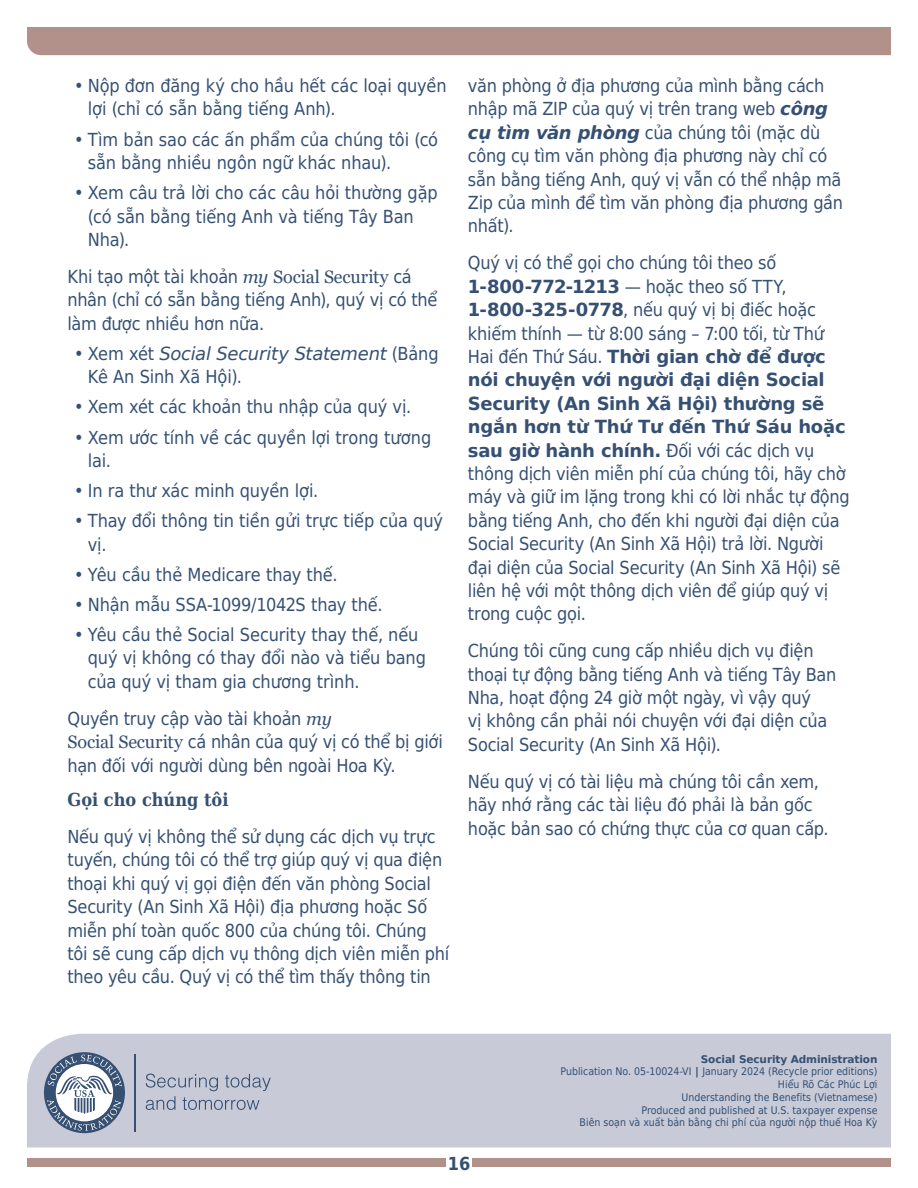
<style>
.page{position:relative;width:918px;height:1188px;background:#fff}
.page>*{position:absolute;margin:0;border:0;box-sizing:border-box;transform-origin:0 0}
.t1{font:18px/23.4px "DejaVu Sans Condensed";letter-spacing:-.015em;color:#355073}
.t2{font:700 18px "DejaVu Serif Condensed";color:#355073}
.t3{font:700 18px "DejaVu Sans Condensed";color:#355073}
.t4{font:10.5px "DejaVu Sans Condensed";color:#355073}
.t5{font:700 10.5px "DejaVu Sans";letter-spacing:-.01em;color:#355073}
.s1{font-family:"Georgia";font-style:italic}
.s2{font-family:"Georgia"}
.s3{font-family:"DejaVu Sans";font-style:italic}
.s4{font-family:"DejaVu Sans";font-weight:700;font-style:italic}
.s5{font-family:"DejaVu Sans";font-weight:700}
</style>
<div class="page">
<div style="left:27px;top:1159px;width:419px;height:8px;background:#b19189"></div>
<div style="left:472px;top:1159px;width:419px;height:8px;background:#b19189"></div>
<div style="left:27px;top:1034px;width:864px;height:113px;background:#c8cad7"></div>
<div style="left:27px;top:27px;width:864px;height:28px;background:#b19189"></div>
<div style="left:44px;top:1052px;width:81px;height:81px;background:#355073;border-radius:50%"></div>
<svg style="left:47px;top:1055px;width:75px;height:76px"></svg>
<hr style="left:135px;top:1054px;width:1px;height:77px;background:#355073">
<svg style="left:146px;top:1074px;width:125px;height:36px;background:#b1b6c7"></svg>
<p class="t1" style="left:88px;top:74px;width:360px;text-indent:-14px">• Nộp đơn đăng ký cho hầu hết các loại quyền lợi (chỉ có sẵn bằng tiếng Anh).</p>
<p class="t1" style="left:88px;top:127px;width:352px;text-indent:-13px">• Tìm bản sao các ấn phẩm của chúng tôi (có sẵn bằng nhiều ngôn ngữ khác nhau).</p>
<p class="t1" style="left:88px;top:181px;width:351px;text-indent:-14px">• Xem câu trả lời cho các câu hỏi thường gặp (có sẵn bằng tiếng Anh và tiếng Tây Ban<br>Nha).</p>
<p class="t1" style="left:67px;top:264px;width:372px">Khi tạo một tài khoản <span class="s1">my</span> <span class="s2">Social Security</span> cá nhân (chỉ có sẵn bằng tiếng Anh), quý vị có thể làm được nhiều hơn nữa.</p>
<p class="t1" style="left:88px;top:341px;width:352px;text-indent:-14px">• Xem xét <span class="s3">Social Security Statement</span> (Bảng<br>Kê An Sinh Xã Hội).</p>
<p class="t1" style="left:74px;top:395px;width:339px">• Xem xét các khoản thu nhập của quý vị.</p>
<p class="t1" style="left:88px;top:425px;width:345px;text-indent:-14px">• Xem ước tính về các quyền lợi trong tương lai.</p>
<p class="t1" style="left:74px;top:479px;width:246px">• In ra thư xác minh quyền lợi.</p>
<p class="t1" style="left:88px;top:509px;width:357px;text-indent:-14px">• Thay đổi thông tin tiền gửi trực tiếp của quý vị.</p>
<p class="t1" style="left:74px;top:562px;width:265px">• Yêu cầu thẻ Medicare thay thế.</p>
<p class="t1" style="left:74px;top:592px;width:310px">• Nhận mẫu SSA-1099/1042S thay thế.</p>
<p class="t1" style="left:88px;top:623px;width:340px;text-indent:-14px">• Yêu cầu thẻ Social Security thay thế, nếu quý vị không có thay đổi nào và tiểu bang của quý vị tham gia chương trình.</p>
<p class="t1" style="left:67px;top:706px;width:377px">Quyền truy cập vào tài khoản <span class="s1">my<br></span><span class="s2">Social Security</span> cá nhân của quý vị có thể bị giới hạn đối với người dùng bên ngoài Hoa Kỳ.</p>
<h2 class="t2" style="left:67px;top:785px;width:163px">Gọi cho chúng tôi</h2>
<p class="t1" style="left:67px;top:825px;width:383px">Nếu quý vị không thể sử dụng các dịch vụ trực tuyến, chúng tôi có thể trợ giúp quý vị qua điện thoại khi quý vị gọi điện đến văn phòng Social Security (An Sinh Xã Hội) địa phương hoặc Số miễn phí toàn quốc 800 của chúng tôi. Chúng tôi sẽ cung cấp dịch vụ thông dịch viên miễn phí theo yêu cầu. Quý vị có thể tìm thấy thông tin</p>
<p class="t1" style="left:468px;top:74px;width:377px">văn phòng ở địa phương của mình bằng cách nhập mã ZIP của quý vị trên trang web <span class="s4">công cụ tìm văn phòng</span> của chúng tôi (mặc dù công cụ tìm văn phòng địa phương này chỉ có sẵn bằng tiếng Anh, quý vị vẫn có thể nhập mã Zip của mình để tìm văn phòng địa phương gần nhất).</p>
<p class="t1" style="left:468px;top:251px;width:383px">Quý vị có thể gọi cho chúng tôi theo số <span class="s5">1-800-772-1213</span> — hoặc theo số TTY, <span class="s5">1-800-325-0778</span>, nếu quý vị bị điếc hoặc khiếm thính — từ 8:00 sáng – 7:00 tối, từ Thứ Hai đến Thứ Sáu. <span class="s5">Thời gian chờ để được nói chuyện với người đại diện Social Security (An Sinh Xã Hội) thường sẽ ngắn hơn từ Thứ Tư đến Thứ Sáu hoặc sau giờ hành chính.</span> Đối với các dịch vụ thông dịch viên miễn phí của chúng tôi, hãy chờ máy và giữ im lặng trong khi có lời nhắc tự động bằng tiếng Anh, cho đến khi người đại diện của Social Security (An Sinh Xã Hội) trả lời. Người đại diện của Social Security (An Sinh Xã Hội) sẽ liên hệ với một thông dịch viên để giúp quý vị trong cuộc gọi.</p>
<p class="t1" style="left:468px;top:639px;width:370px">Chúng tôi cũng cung cấp nhiều dịch vụ điện thoại tự động bằng tiếng Anh và tiếng Tây Ban Nha, hoạt động 24 giờ một ngày, vì vậy quý<br>vị không cần phải nói chuyện với đại diện của Social Security (An Sinh Xã Hội).</p>
<p class="t1" style="left:468px;top:769px;width:362px">Nếu quý vị có tài liệu mà chúng tôi cần xem, hãy nhớ rằng các tài liệu đó phải là bản gốc hoặc bản sao có chứng thực của cơ quan cấp.</p>
<p class="t5" style="left:701px;top:1050px;width:178px">Social Security Administration</p>
<p class="t4" style="left:561px;top:1063px;width:318px">Publication No. 05-10024-VI <span class="s5">|</span> January 2024 (Recycle prior editions)</p>
<p class="t4" style="left:778px;top:1076px;width:101px">Hiểu Rõ Các Phúc Lợi</p>
<p class="t4" style="left:681px;top:1089px;width:198px">Understanding the Benefits (Vietnamese)</p>
<p class="t4" style="left:642px;top:1101px;width:237px">Produced and published at U.S. taxpayer expense</p>
<p class="t4" style="left:580px;top:1114px;width:299px">Biên soạn và xuất bản bằng chi phí của người nộp thuế Hoa Kỳ</p>
<p class="t3" style="left:448px;top:1148px;width:24px">16</p>
</div>
